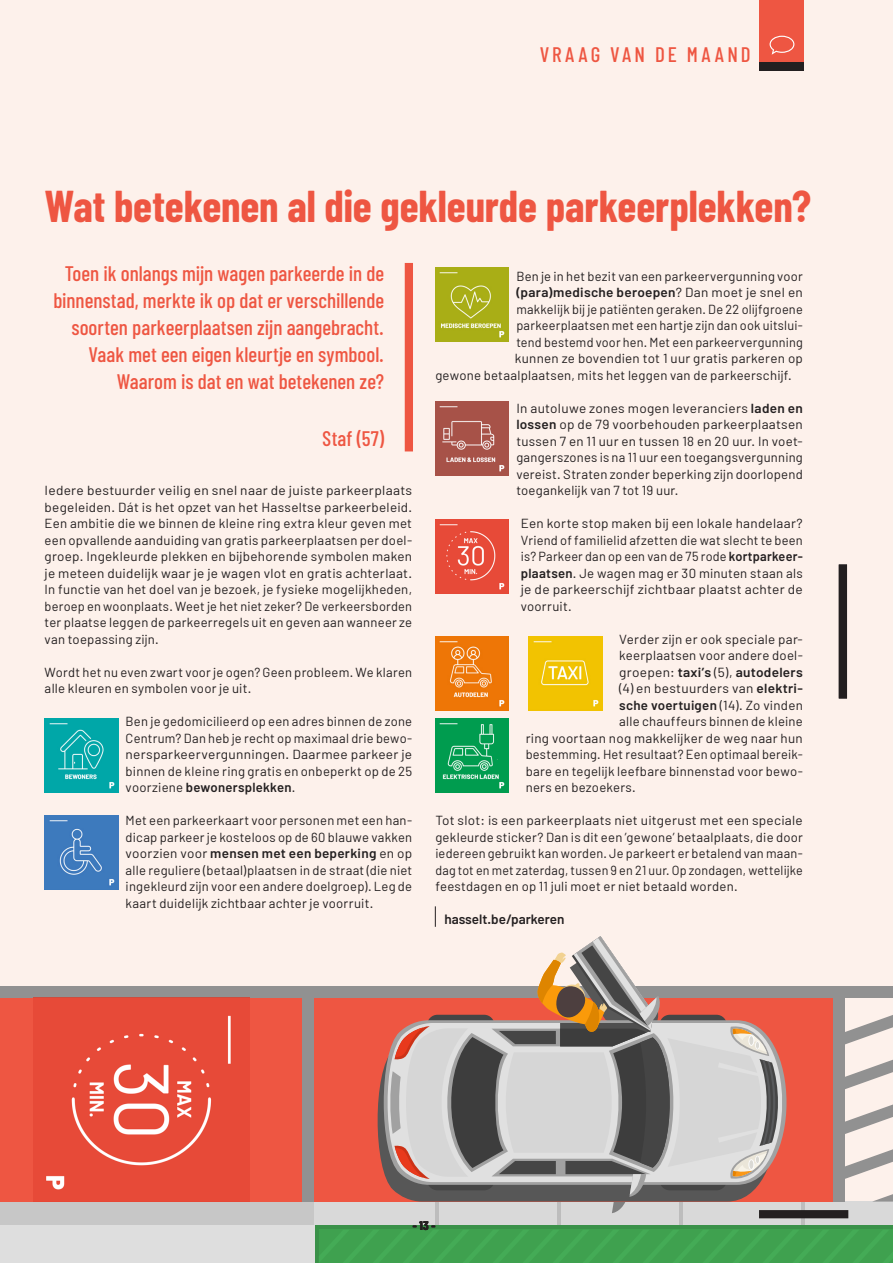
<style>
.page{position:relative;width:893px;height:1263px;background:#fdf1eb}
.page>*{position:absolute;margin:0;border:0;box-sizing:border-box;transform-origin:0 0}
.Titel_-_niveau_2_-_3{font:700 43.5px "Barlow Condensed";letter-spacing:-.005em;color:#ee5642}
.Inleiding_-_Rechts_u{font:500 21px/27px "Barlow Condensed";color:#ee5642;text-align:right}
.Themanaam{font:500 21px "Barlow Condensed";letter-spacing:.14em;color:#ee5642}
.Infotekst__zwart{font:600 13.5px "Barlow";color:#231f20}
.Brood_uitgelijnd{font:13.2px/16.5px "Barlow";letter-spacing:.02em;color:#231f20;text-align:justify}
.Brood_uitgelijnd-2{font:13.2px/16.5px "Barlow";letter-spacing:.02em;color:#231f20;text-align:justify;scale:1.05 1}
.Brood_uitgelijnd-3{font:13.2px/16.5px "Barlow";letter-spacing:.02em;color:#231f20;text-align:justify;scale:1.04 1}
.Brood_uitgelijnd-4{font:600 13.2px "Barlow";letter-spacing:.02em;color:#231f20;scale:1.04 1}
.Brood_uitgelijnd-5{font:13.2px "Barlow";letter-spacing:.02em;color:#231f20;scale:.96 1}
.Brood_uitgelijnd-6{font:600 13.2px "Barlow";letter-spacing:.02em;color:#231f20}
.t1{font:700 12px "Barlow Condensed";color:#231f20}
.s1{font-weight:600}
.s2{font-weight:400}
</style>
<div class="page">
<svg style="left:314px;top:1225px;width:579px;height:38px;background:#3d954c"></svg>
<div style="left:0;top:1201px;width:314px;height:62px;background:#dedede"></div>
<div style="left:200px;top:1201px;width:693px;height:24px;background:#d9d9d9"></div>
<hr style="left:801px;top:1201px;width:3px;height:24px;background:#bdbdbd">
<hr style="left:680px;top:1201px;width:3px;height:24px;background:#bdbdbd">
<hr style="left:558px;top:1201px;width:3px;height:24px;background:#bdbdbd">
<hr style="left:436px;top:1201px;width:3px;height:24px;background:#bdbdbd">
<div style="left:0;top:1201px;width:314px;height:24px;background:#c7c7c7"></div>
<svg style="left:319px;top:1230px;width:574px;height:33px;background:#40a350"></svg>
<div style="left:314px;top:986px;width:519px;height:215px;background:#ee5642"></div>
<div style="left:0;top:986px;width:305px;height:215px;background:#ee5642"></div>
<div style="left:833px;top:986px;width:11px;height:215px;background:#919191"></div>
<svg style="left:844px;top:998px;width:49px;height:203px"></svg>
<div style="left:833px;top:986px;width:60px;height:12px;background:#919191"></div>
<div style="left:302px;top:986px;width:12px;height:215px;background:#919191"></div>
<div style="left:0;top:986px;width:836px;height:12px;background:#919191"></div>
<svg style="left:382px;top:1054px;width:405px;height:128px"></svg>
<svg style="left:389px;top:936px;width:391px;height:277px"></svg>
<img style="left:33px;top:998px;width:217px;height:203px">
<div style="left:759px;top:62px;width:45px;height:8px;background:#231f20"></div>
<div style="left:759px;top:0;width:45px;height:62px;background:#ee5642"></div>
<svg style="left:770px;top:36px;width:24px;height:19px"></svg>
<div style="left:839px;top:564px;width:8px;height:134px;background:#231f20"></div>
<div style="left:759px;top:1210px;width:89px;height:8px;background:#231f20"></div>
<div style="left:405px;top:263px;width:8px;height:188px;background:#ee5642"></div>
<svg style="left:435px;top:906px;width:1px;height:21px"></svg>
<img style="left:435px;top:520px;width:74px;height:73px">
<img style="left:435px;top:637px;width:74px;height:73px">
<img style="left:45px;top:816px;width:73px;height:73px">
<img style="left:45px;top:719px;width:73px;height:73px">
<img style="left:435px;top:402px;width:74px;height:73px">
<img style="left:435px;top:268px;width:74px;height:73px">
<img style="left:529px;top:637px;width:73px;height:73px">
<img style="left:435px;top:719px;width:74px;height:73px">
<p class="Themanaam" style="left:540px;top:41px;width:213px">VRAAG VAN DE MAAND</p>
<p class="Titel_-_niveau_2_-_3" style="left:45px;top:179px;width:768px">Wat betekenen al die gekleurde parkeerplekken?</p>
<p class="Inleiding_-_Rechts_u" style="left:53px;top:259px;width:332px">Toen ik onlangs mijn wagen parkeerde in de binnenstad, merkte ik op dat er verschillende soorten parkeerplaatsen zijn aangebracht.<br>Vaak met een eigen kleurtje en symbool.<br>Waarom is dat en wat betekenen ze?</p>
<p class="Inleiding_-_Rechts_u" style="left:322px;top:424px;width:63px">Staf (57)</p>
<p class="Brood_uitgelijnd-2" style="left:45px;top:482px;width:352px">Iedere bestuurder veilig en snel naar de juiste parkeerplaats begeleiden. Dát is het opzet van het Hasseltse parkeerbeleid.<br>Een ambitie die we binnen de kleine ring extra kleur geven met een opvallende aanduiding van gratis parkeerplaatsen per doel&shy;groep. Ingekleurde plekken en bijbehorende symbolen maken je meteen duidelijk waar je je wagen vlot en gratis achterlaat.<br>In functie van het doel van je bezoek, je fysieke mogelijkheden, beroep en woonplaats. Weet je het niet zeker? De verkeersborden ter plaatse leggen de parkeerregels uit en geven aan wanneer ze van toepassing zijn.</p>
<p class="Brood_uitgelijnd" style="left:45px;top:663px;width:369px">Wordt het nu even zwart voor je ogen? Geen probleem. We klaren alle kleuren en symbolen voor je uit.</p>
<p class="Brood_uitgelijnd" style="left:126px;top:713px;width:288px">Ben je gedomicilieerd op een adres binnen de zone Centrum? Dan heb je recht op maximaal drie bewo&shy;nersparkeervergunningen. Daarmee parkeer je binnen de kleine ring gratis en onbeperkt op de 25 voorziene <span class="s1">bewonersplekken</span>.</p>
<p class="Brood_uitgelijnd" style="left:126px;top:812px;width:288px">Met een parkeerkaart voor personen met een han&shy;dicap parkeer je kosteloos op de 60 blauwe vakken voorzien voor <span class="s1">mensen met een beperking</span> en op alle reguliere (betaal)plaatsen in de straat (die niet ingekleurd zijn voor een andere doelgroep). Leg de kaart duidelijk zichtbaar achter je voorruit.</p>
<p class="Brood_uitgelijnd" style="left:516px;top:267px;width:288px">Ben je in het bezit van een parkeervergunning voor</p>
<p class="Brood_uitgelijnd-4" style="left:516px;top:284px;width:277px">(para)medische beroepen<span class="s2">? Dan moet je snel en</span></p>
<p class="Brood_uitgelijnd" style="left:516px;top:300px;width:288px">makkelijk bij je patiënten geraken. De 22 olijfgroene</p>
<p class="Brood_uitgelijnd" style="left:516px;top:317px;width:288px">parkeerplaatsen met een hartje zijn dan ook uitslui-</p>
<p class="Brood_uitgelijnd-5" style="left:516px;top:334px;width:300px">tend bestemd voor hen. Met een parkeervergunning</p>
<p class="Brood_uitgelijnd" style="left:515px;top:350px;width:289px">kunnen ze bovendien tot 1 uur gratis parkeren op</p>
<p class="Brood_uitgelijnd" style="left:435px;top:366px;width:358px">gewone betaalplaatsen, mits het leggen van de parkeerschijf.</p>
<p class="Brood_uitgelijnd-3" style="left:516px;top:399px;width:277px">In autoluwe zones mogen leveranciers <span class="s1">laden en lossen</span> op de 79 voorbehouden parkeerplaatsen tussen 7 en 11 uur en tussen 18 en 20 uur. In voet&shy;gangerszones is na 11 uur een toegangsvergunning vereist. Straten zonder beperking zijn doorlopend toegankelijk van 7 tot 19 uur.</p>
<p class="Brood_uitgelijnd" style="left:521px;top:515px;width:284px">Een korte stop maken bij een lokale handelaar?<br>Vriend of familielid afzetten die wat slecht te been is? Parkeer dan op een van de 75 rode <span class="s1">kortparkeer&shy;plaatsen</span>. Je wagen mag er 30 minuten staan als je de parkeerschijf zichtbaar plaatst achter de voorruit.</p>
<p class="Brood_uitgelijnd" style="left:619px;top:630px;width:185px">Verder zijn er ook speciale par-</p>
<p class="Brood_uitgelijnd" style="left:619px;top:647px;width:185px">keerplaatsen voor andere doel-</p>
<p class="Brood_uitgelijnd-4" style="left:619px;top:664px;width:178px"><span class="s2">groepen:</span> taxi’s <span class="s2">(5),</span> autodelers</p>
<p class="Brood_uitgelijnd-3" style="left:619px;top:680px;width:178px">(4) en bestuurders van <span class="s1">elektri-</span></p>
<p class="Brood_uitgelijnd-6" style="left:619px;top:697px;width:185px">sche voertuigen <span class="s2">(14). Zo vinden</span></p>
<p class="Brood_uitgelijnd" style="left:619px;top:713px;width:185px">alle chauffeurs binnen de kleine</p>
<p class="Brood_uitgelijnd" style="left:526px;top:729px;width:279px">ring voortaan nog makkelijker de weg naar hun</p>
<p class="Brood_uitgelijnd" style="left:526px;top:746px;width:279px">bestemming. Het resultaat? Een optimaal bereik-</p>
<p class="Brood_uitgelijnd" style="left:526px;top:762px;width:279px">bare en tegelijk leefbare binnenstad voor bewo-</p>
<p class="Brood_uitgelijnd" style="left:526px;top:779px;width:112px">ners en bezoekers.</p>
<p class="Brood_uitgelijnd" style="left:435px;top:812px;width:369px">Tot slot: is een parkeerplaats niet uitgerust met een speciale gekleurde sticker? Dan is dit een ’gewone’ betaalplaats, die door iedereen gebruikt kan worden. Je parkeert er betalend van maan&shy;dag tot en met zaterdag, tussen 9 en 21 uur. Op zondagen, wettelijke feestdagen en op 11 juli moet er niet betaald worden.</p>
<p class="Infotekst__zwart" style="left:444px;top:911px;width:122px">hasselt.be/parkeren</p>
<p class="t1" style="left:413px;top:1218px;width:24px">- 13 -</p>
</div>
